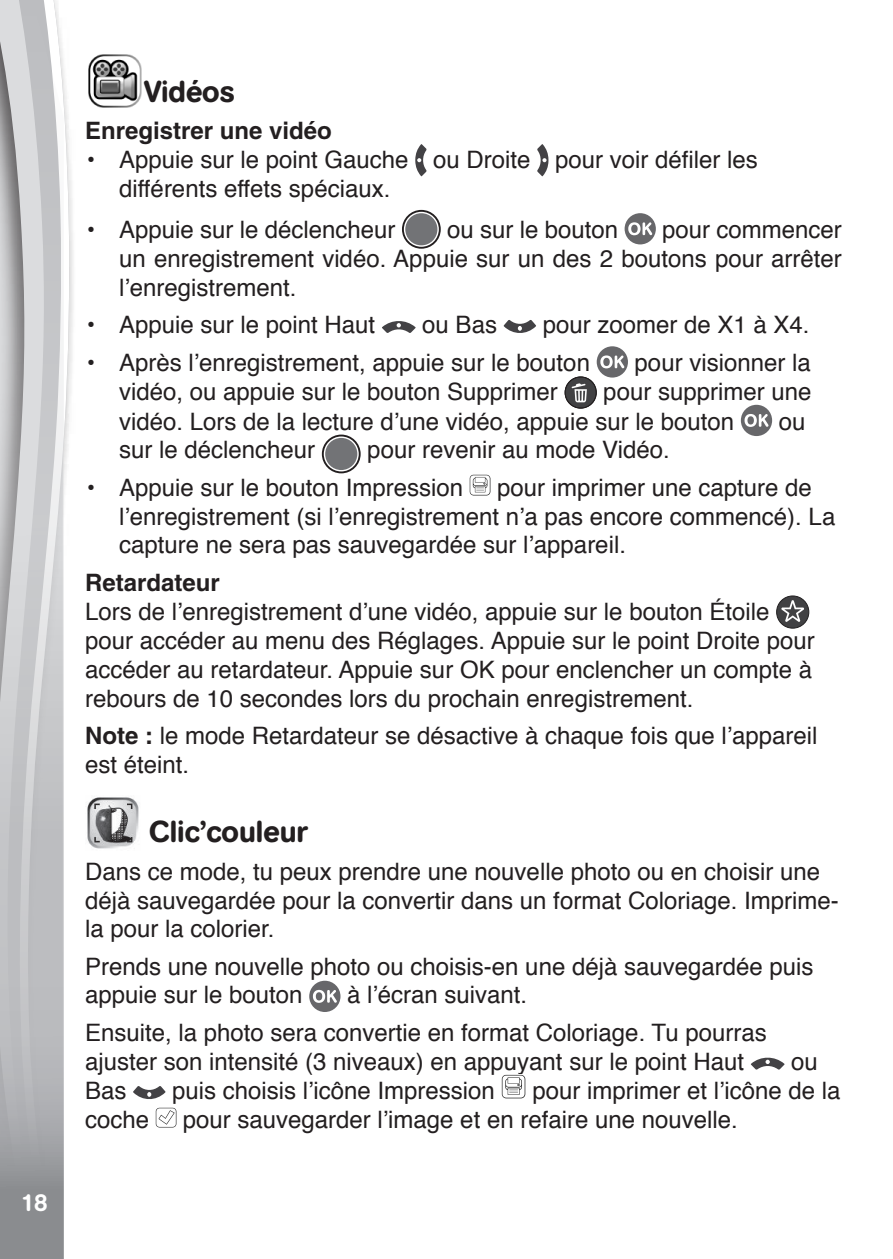
<style>
.page{position:relative;width:893px;height:1259px;background:#fff}
.page>*{position:absolute;margin:0;border:0;box-sizing:border-box;transform-origin:0 0}
.t1{font:500 30px "AG Book Rounded";color:#231f20}
.t2{font:24px/28.8px "Helvetica";color:#231f20}
.t3{font:700 24px "Helvetica";color:#231f20}
.t4{font:500 24px "AG Book Rounded";color:#fff}
.s1{font-weight:700}
</style>
<div class="page">
<div style="left:0;top:0;width:77px;height:1259px;background:#231f20;opacity:.75"></div>
<svg style="left:64px;top:0;width:6px;height:1221px"></svg>
<svg style="left:0;top:0;width:64px;height:1259px;background:#bfc0c3"></svg>
<div style="left:64px;top:1221px;width:67px;height:38px;background:#fff"></div>
<img style="left:88px;top:54px;width:54px;height:54px">
<svg style="left:415px;top:144px;width:12px;height:32px"></svg>
<svg style="left:537px;top:144px;width:11px;height:32px"></svg>
<div style="left:402px;top:210px;width:39px;height:39px;border:2px solid #231f20;border-radius:50%"></div>
<div style="left:405px;top:213px;width:32px;height:32px;background:#727376;border-radius:50%"></div>
<div style="left:625px;top:213px;width:31px;height:31px;background:#67676a;border-radius:50%"></div>
<svg style="left:628px;top:222px;width:24px;height:13px"></svg>
<svg style="left:382px;top:321px;width:34px;height:12px"></svg>
<svg style="left:504px;top:320px;width:32px;height:13px"></svg>
<div style="left:597px;top:346px;width:31px;height:31px;background:#67676a;border-radius:50%"></div>
<svg style="left:600px;top:355px;width:24px;height:13px"></svg>
<div style="left:565px;top:377px;width:31px;height:31px;background:#414143;border-radius:50%"></div>
<div style="left:565px;top:376px;width:32px;height:32px;border:1px solid #221e1f;border-radius:50%"></div>
<svg style="left:572px;top:383px;width:15px;height:19px"></svg>
<div style="left:741px;top:405px;width:31px;height:31px;background:#67676a;border-radius:50%"></div>
<svg style="left:744px;top:414px;width:24px;height:13px"></svg>
<div style="left:322px;top:434px;width:39px;height:39px;border:2px solid #231f20;border-radius:50%"></div>
<div style="left:325px;top:438px;width:32px;height:32px;background:#727376;border-radius:50%"></div>
<img style="left:470px;top:475px;width:20px;height:21px">
<div style="left:777px;top:596px;width:32px;height:32px;background:#414143;border-radius:50%"></div>
<div style="left:776px;top:595px;width:33px;height:33px;border:1px solid #211f20;border-radius:50%"></div>
<svg style="left:781px;top:600px;width:23px;height:22px"></svg>
<img style="left:87px;top:797px;width:52px;height:52px">
<div style="left:309px;top:980px;width:31px;height:32px;background:#67676a;border-radius:50%"></div>
<svg style="left:313px;top:990px;width:24px;height:13px"></svg>
<svg style="left:751px;top:1057px;width:34px;height:12px"></svg>
<svg style="left:133px;top:1086px;width:33px;height:13px"></svg>
<img style="left:502px;top:1074px;width:23px;height:24px">
<img style="left:156px;top:1107px;width:20px;height:21px">
<p class="t4" style="left:21px;top:1188px;width:28px">18</p>
<p class="t1" style="left:144px;top:74px;width:92px">Vidéos</p>
<p class="t3" style="left:85px;top:116px;width:248px">Enregistrer une vidéo</p>
<p class="t2" style="left:119px;top:146px;width:640px;text-indent:-34px">• Appuie sur le point Gauche ou Droite pour voir défi ler les différents effets spéciaux.</p>
<p class="t2" style="left:85px;top:217px;width:312px">• Appuie sur le déclencheur</p>
<p class="t2" style="left:447px;top:217px;width:173px">ou sur le bouton</p>
<p class="t2" style="left:119px;top:217px;width:724px;text-align:justify;text-indent:543px">pour commencer un enregistrement vidéo. Appuie sur un des 2 boutons pour arrêter l’enregistrement.</p>
<p class="t2" style="left:85px;top:312px;width:292px">• Appuie sur le point Haut</p>
<p class="t2" style="left:422px;top:312px;width:76px">ou Bas</p>
<p class="t2" style="left:543px;top:312px;width:268px">pour zoomer de X1 à X4.</p>
<p class="t2" style="left:85px;top:350px;width:506px">• Après l’enregistrement, appuie sur le bouton</p>
<p class="t2" style="left:635px;top:350px;width:178px">pour visionner la</p>
<p class="t2" style="left:119px;top:379px;width:440px">vidéo, ou appuie sur le bouton Supprimer</p>
<p class="t2" style="left:119px;top:378px;width:694px;line-height:29.7px;text-indent:484px">pour supprimer une vidéo. Lors de la lecture d’une vidéo, appuie sur le bouton</p>
<p class="t2" style="left:779px;top:408px;width:28px">ou</p>
<p class="t2" style="left:119px;top:437px;width:198px">sur le déclencheur</p>
<p class="t2" style="left:367px;top:437px;width:304px">pour revenir au mode Vidéo.</p>
<p class="t2" style="left:85px;top:474px;width:380px">• Appuie sur le bouton Impression</p>
<p class="t2" style="left:119px;top:474px;width:718px;text-indent:378px">pour imprimer une capture de l’enregistrement (si l’enregistrement n’a pas encore commencé). La capture ne sera pas sauvegardée sur l’appareil.</p>
<p class="t3" style="left:85px;top:567px;width:136px">Retardateur</p>
<p class="t2" style="left:85px;top:599px;width:731px">Lors de l’enregistrement d’une vidéo, appuie sur le bouton Étoile pour accéder au menu des Réglages. Appuie sur le point Droite pour accéder au retardateur. Appuie sur OK pour enclencher un compte à rebours de 10 secondes lors du prochain enregistrement.</p>
<p class="t2" style="left:85px;top:722px;width:734px"><span class="s1">Note :</span> le mode Retardateur se désactive à chaque fois que l’appareil est éteint.</p>
<p class="t1" style="left:149px;top:814px;width:160px">Clic’couleur</p>
<p class="t2" style="left:85px;top:858px;width:755px">Dans ce mode, tu peux prendre une nouvelle photo ou en choisir une déjà sauvegardée pour la convertir dans un format Coloriage. Imprime&shy;la pour la colorier.</p>
<p class="t2" style="left:85px;top:953px;width:730px">Prends une nouvelle photo ou choisis-en une déjà sauvegardée puis appuie sur le bouton</p>
<p class="t2" style="left:85px;top:978px;width:683px;line-height:37.2px;text-indent:262px">à l’écran suivant.<br>Ensuite, la photo sera convertie en format Coloriage. Tu pourras</p>
<p class="t2" style="left:85px;top:1048px;width:660px">ajuster son intensité (3 niveaux) en appuyant sur le point Haut</p>
<p class="t2" style="left:791px;top:1048px;width:28px">ou</p>
<p class="t2" style="left:85px;top:1077px;width:43px">Bas</p>
<p class="t2" style="left:172px;top:1077px;width:324px">puis choisis l’icône Impression</p>
<p class="t2" style="left:532px;top:1077px;width:310px">pour imprimer et l’icône de la</p>
<p class="t2" style="left:85px;top:1106px;width:66px">coche</p>
<p class="t2" style="left:183px;top:1106px;width:556px">pour sauvegarder l’image et en refaire une nouvelle.</p>
</div>
